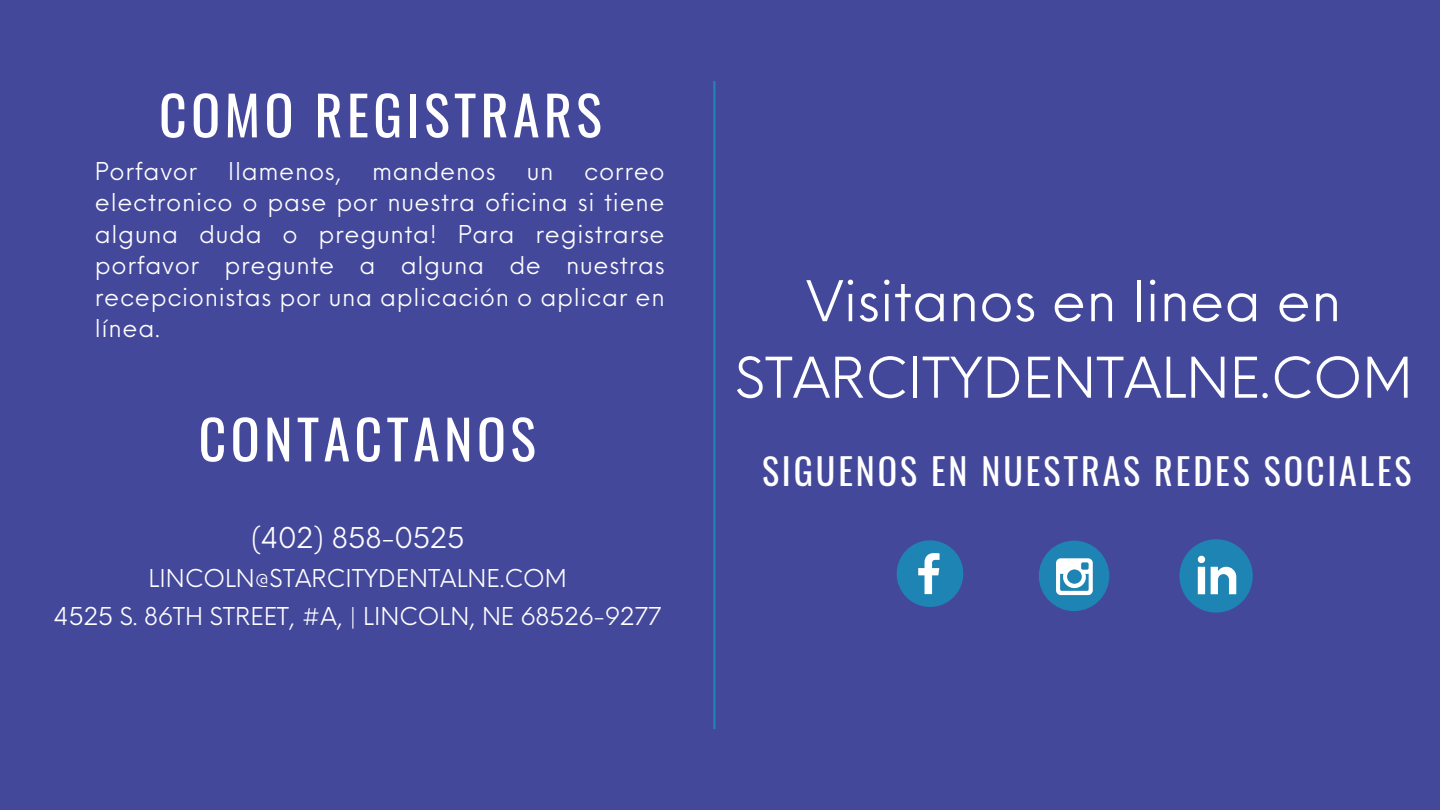
<style>
.page{position:relative;width:1440px;height:810px;background:#44489b}
.page>*{position:absolute;margin:0;border:0;box-sizing:border-box;transform-origin:0 0}
.t1{font:54.7px/76.5px "Neue Einstellung";color:#fff;text-align:center}
.t2{font:54px "Oswald";letter-spacing:.08em;color:#fff}
.t3{font:36px "Oswald";letter-spacing:.08em;color:#fff}
.t4{font:28px "Neue Einstellung";color:#fff}
.t5{font:24px/31.5px "Neue Einstellung";letter-spacing:.03em;color:#fff;text-align:justify}
.t6{font:24px "Neue Einstellung";color:#fff}
</style>
<div class="page">
<hr style="left:713px;top:81px;width:3px;height:648px;background:#1e84b3">
<svg style="left:897px;top:540px;width:66px;height:67px"></svg>
<div style="left:1039px;top:541px;width:70px;height:70px;background:#1e84b3;border-radius:50%"></div>
<svg style="left:1056px;top:558px;width:37px;height:37px"></svg>
<svg style="left:1179px;top:539px;width:74px;height:74px"></svg>
<p class="t2" style="left:159px;top:73px;width:444px">COMO REGISTRARS</p>
<p class="t5" style="left:95px;top:153px;width:104px">Porfavor</p>
<p class="t5" style="left:228px;top:153px;width:114px">llamenos,</p>
<p class="t5" style="left:372px;top:153px;width:125px">mandenos</p>
<p class="t5" style="left:527px;top:153px;width:28px">un</p>
<p class="t5" style="left:95px;top:153px;width:571px;text-indent:489px">correo electronico o pase por nuestra oficina si tiene alguna duda o pregunta! Para registrarse porfavor pregunte a alguna de nuestras recepcionistas por una aplicación o aplicar en línea.</p>
<p class="t2" style="left:199px;top:397px;width:339px">CONTACTANOS</p>
<p class="t4" style="left:251px;top:513px;width:215px">(402) 858-0525</p>
<p class="t6" style="left:149px;top:557px;width:420px">LINCOLN@STARCITYDENTALNE.COM</p>
<p class="t6" style="left:54px;top:595px;width:608px">4525 S. 86TH STREET, #A, | LINCOLN, NE 68526-9277</p>
<p class="t1" style="left:735px;top:258px;width:679px">Visitanos en linea en<br>STARCITYDENTALNE.COM</p>
<p class="t3" style="left:762px;top:443px;width:651px">SIGUENOS EN NUESTRAS REDES SOCIALES</p>
</div>
